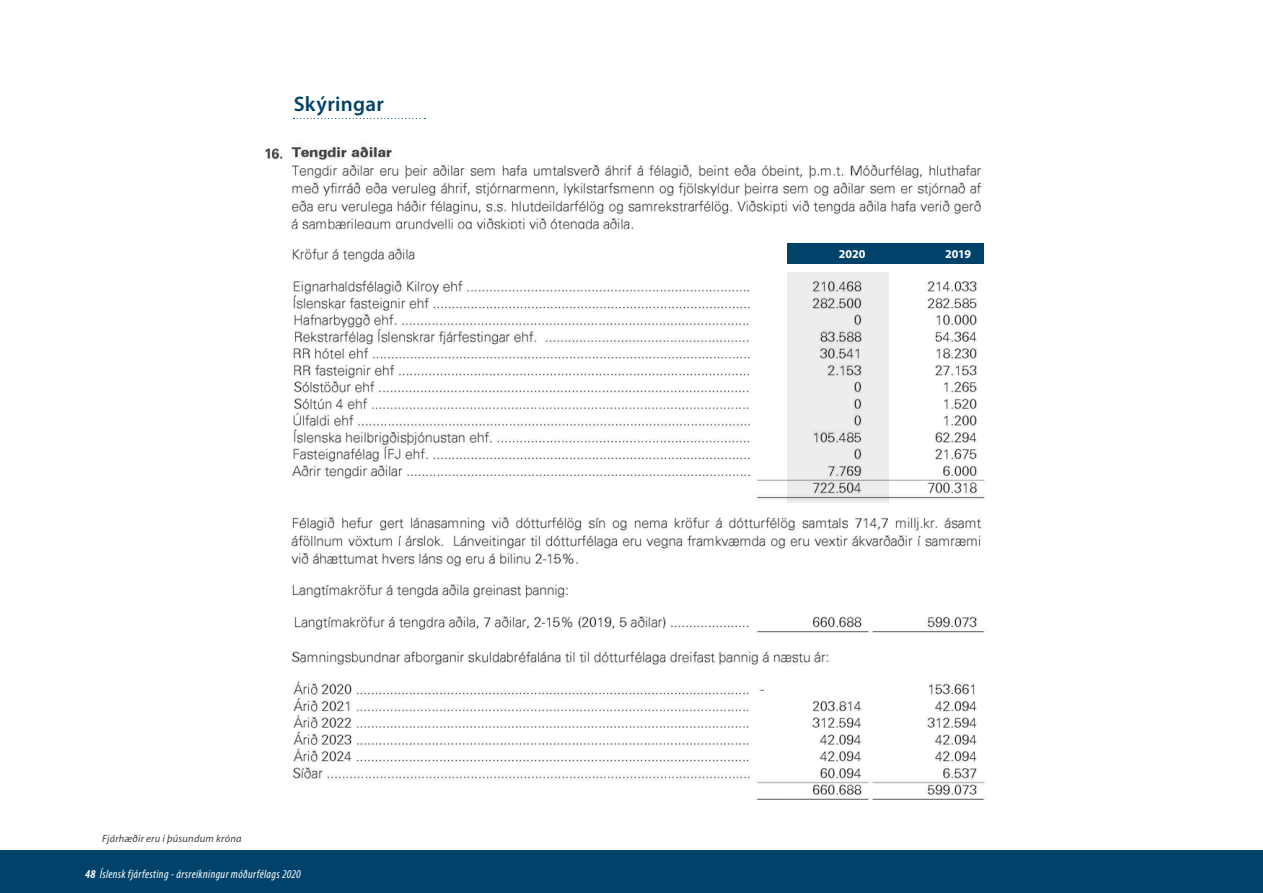
<style>
.page{position:relative;width:1263px;height:893px;background:#fff}
.page>*{position:absolute;margin:0;border:0;box-sizing:border-box;transform-origin:0 0}
.t1{font:600 21px "Myriad Pro";letter-spacing:.015em;color:#004269}
.t2{font:italic condensed 12px "Myriad Pro";letter-spacing:.03em;color:#fff}
.t3{font:700 12px "Myriad Pro";color:#fff}
.t4{font:italic 10.5px "Myriad Pro";letter-spacing:.02em;color:#414042}
.s1{font-weight:700}
</style>
<div class="page">
<img style="left:265px;top:145px;width:720px;height:655px">
<svg style="left:294px;top:118px;width:132px;height:1px"></svg>
<div style="left:0;top:850px;width:1263px;height:43px;background:#004269"></div>
<div style="left:787px;top:272px;width:102px;height:231px;background:#ededee"></div>
<div style="left:787px;top:243px;width:196px;height:21px;background:#004269"></div>
<h1 class="t1" style="left:294px;top:90px;width:92px">Skýringar</h1>
<p class="t4" style="left:102px;top:832px;width:141px">Fjárhæðir eru í þúsundum króna</p>
<p class="t2" style="left:85px;top:867px;width:217px"><span class="s1">48</span> Íslensk fjárfesting - ársreikningur móðurfélags 2020</p>
<p class="t3" style="left:839px;top:246px;width:28px">2020</p>
<p class="t3" style="left:945px;top:246px;width:28px">2019</p>
</div>
